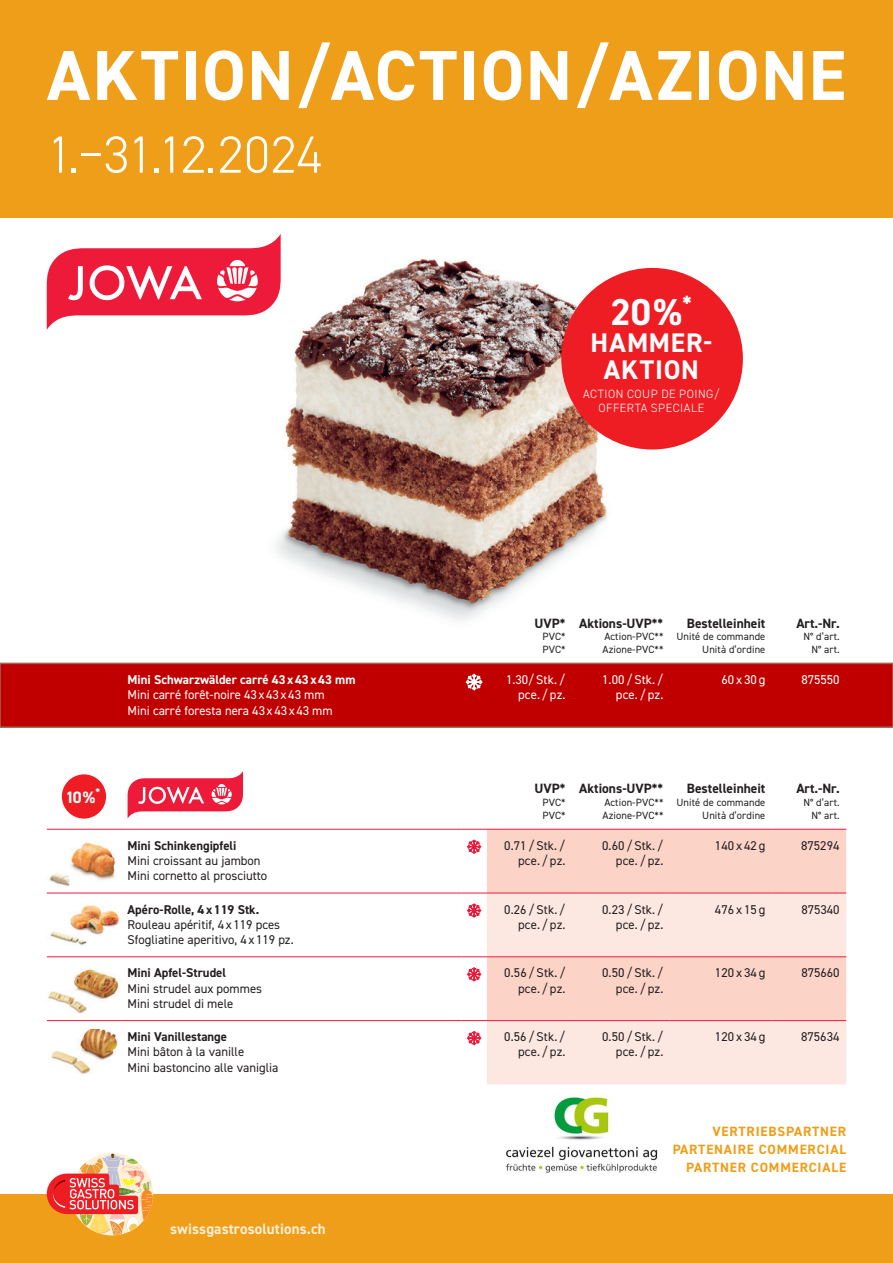
<style>
.page{position:relative;width:893px;height:1263px;background:#fff}
.page>*{position:absolute;margin:0;border:0;box-sizing:border-box;transform-origin:0 0}
.t1{font:700 70.8px "DIN2014";letter-spacing:.015em;color:#fff}
.t2{font:300 52.5px "DIN2014";color:#fff}
.t3{font:700 37.5px "DIN2014";color:#fff}
.t4{font:700 27px/27.3px "DIN2014";letter-spacing:.035em;color:#fff;text-align:center}
.t5{font:700 16.5px "DIN2014";color:#fff}
.t6{font:700 15px "DIN2014";letter-spacing:.01em;color:#feefd8}
.t7{font:700 13.5px "DIN2014";color:#231f20}
.t8{font:700 13.5px/18px "DIN2014";letter-spacing:.06em;color:#ee9e18;text-align:right}
.t9{font:12.75px/15.3px "DIN2014";color:#231f20;text-align:right}
.t10{font:12.75px/15.3px "DIN2014";color:#fff;text-align:right}
.t11{font:12.75px/15.3px "DIN2014";color:#242021;text-align:right}
.t12{font:700 12.75px "DIN2014";color:#231f20}
.t13{font:700 12.75px "DIN2014";color:#fff}
.t14{font:12.75px "DIN2014";letter-spacing:.075em;color:#231f20}
.t15{font:300 12px/13.2px "DIN2014";letter-spacing:.04em;color:#fff;text-align:center}
.t16{font:10.5px/12.6px "DIN2014";letter-spacing:.01em;color:#231f20}
</style>
<div class="page">
<div style="left:0;top:0;width:893px;height:218px;background:#ee9e18"></div>
<div style="left:0;top:1194px;width:893px;height:69px;background:#ee9e18"></div>
<svg style="left:47px;top:1153px;width:106px;height:82px"></svg>
<img style="left:276px;top:258px;width:377px;height:363px">
<div style="left:0;top:663px;width:893px;height:65px;background:#c00000;border:2px solid #9e6850"></div>
<svg style="left:466px;top:674px;width:16px;height:16px"></svg>
<svg style="left:121px;top:791px;width:366px;height:255px"></svg>
<div style="left:487px;top:830px;width:359px;height:63px;background:#fcd3c7"></div>
<svg style="left:487px;top:894px;width:359px;height:190px;background:#fcdfd7"></svg>
<hr style="left:121px;top:829px;width:340px;height:1px;background:#ed1e3a">
<hr style="left:47px;top:829px;width:74px;height:1px;background:#ed1a3a">
<svg style="left:461px;top:829px;width:26px;height:1px"></svg>
<hr style="left:487px;top:829px;width:85px;height:1px;background:#ed1a3a">
<hr style="left:572px;top:829px;width:98px;height:1px;background:#ed1a3a">
<hr style="left:670px;top:829px;width:102px;height:1px;background:#ed1a3a">
<hr style="left:772px;top:829px;width:74px;height:1px;background:#ed1a3a">
<hr style="left:47px;top:893px;width:74px;height:1px;background:#ed1a3a">
<hr style="left:121px;top:893px;width:340px;height:1px;background:#ed1a3a">
<svg style="left:461px;top:893px;width:26px;height:1px"></svg>
<hr style="left:487px;top:893px;width:85px;height:1px;background:#ed1a3a">
<hr style="left:572px;top:893px;width:98px;height:1px;background:#ed1a3a">
<hr style="left:670px;top:893px;width:102px;height:1px;background:#ed1a3a">
<hr style="left:772px;top:893px;width:74px;height:1px;background:#ed1a3a">
<hr style="left:47px;top:956px;width:74px;height:1px;background:#ed1a3a">
<hr style="left:121px;top:956px;width:340px;height:1px;background:#ed1a3a">
<svg style="left:461px;top:956px;width:26px;height:1px"></svg>
<hr style="left:487px;top:956px;width:85px;height:1px;background:#ed1a3a">
<hr style="left:572px;top:956px;width:98px;height:1px;background:#ed1a3a">
<hr style="left:670px;top:956px;width:102px;height:1px;background:#ed1a3a">
<hr style="left:772px;top:956px;width:74px;height:1px;background:#ed1a3a">
<hr style="left:47px;top:1020px;width:74px;height:1px;background:#ed1a3a">
<hr style="left:121px;top:1020px;width:340px;height:1px;background:#ed1a3a">
<svg style="left:461px;top:1020px;width:26px;height:1px"></svg>
<hr style="left:487px;top:1020px;width:85px;height:1px;background:#ed1a3a">
<hr style="left:572px;top:1020px;width:98px;height:1px;background:#ed1a3a">
<hr style="left:670px;top:1020px;width:102px;height:1px;background:#ed1a3a">
<hr style="left:772px;top:1020px;width:74px;height:1px;background:#ed1a3a">
<div style="left:62px;top:774px;width:44px;height:45px;background:#ee1d23;border-radius:50%"></div>
<svg style="left:128px;top:771px;width:115px;height:47px"></svg>
<img style="left:49px;top:842px;width:67px;height:45px">
<svg style="left:467px;top:840px;width:14px;height:14px"></svg>
<img style="left:50px;top:905px;width:70px;height:40px">
<svg style="left:467px;top:903px;width:14px;height:14px"></svg>
<img style="left:48px;top:969px;width:71px;height:45px">
<svg style="left:467px;top:967px;width:14px;height:14px"></svg>
<img style="left:51px;top:1029px;width:67px;height:45px">
<svg style="left:467px;top:1031px;width:14px;height:14px"></svg>
<div style="left:561px;top:268px;width:182px;height:181px;background:#ee1d23;border-radius:50%"></div>
<svg style="left:47px;top:234px;width:234px;height:96px"></svg>
<img style="left:505px;top:1094px;width:153px;height:79px">
<h1 class="t1" style="left:47px;top:28px;width:800px">AKTION/ACTION/AZIONE</h1>
<h2 class="t2" style="left:47px;top:123px;width:277px">1.–31.12.2024</h2>
<h3 class="t3" style="left:611px;top:287px;width:83px">20%<sup>*</sup></h3>
<h3 class="t4" style="left:591px;top:329px;width:123px">HAMMER-<br>AKTION</h3>
<p class="t15" style="left:583px;top:388px;width:138px">ACTION COUP DE POING/<br>OFFERTA SPECIALE</p>
<p class="t7" style="left:535px;top:614px;width:32px">UVP*</p>
<p class="t16" style="left:542px;top:630px;width:25px">PVC*<br>PVC*</p>
<p class="t7" style="left:579px;top:614px;width:86px">Aktions-UVP**</p>
<p class="t16" style="left:602px;top:630px;width:62px">Action-PVC**<br>Azione-PVC**</p>
<p class="t7" style="left:687px;top:614px;width:80px">Bestelleinheit</p>
<p class="t16" style="left:676px;top:630px;width:91px;text-align:right">Unité de commande<br>Unità d’ordine</p>
<p class="t7" style="left:796px;top:614px;width:45px">Art.-Nr.</p>
<p class="t16" style="left:803px;top:630px;width:38px;text-align:right">N° d’art.<br>N° art.</p>
<p class="t13" style="left:128px;top:671px;width:229px">Mini Schwarzwälder carré 43x43x43 mm</p>
<p class="t10" style="left:128px;top:687px;width:207px;text-align:left">Mini carré forêt-noire 43 x43 x43 mm<br>Mini carré foresta nera 43 x 43x 43 mm</p>
<p class="t10" style="left:506px;top:672px;width:61px">1.30/ Stk. / pce. / pz.</p>
<p class="t10" style="left:602px;top:672px;width:63px">1.00 / Stk. / pce. / pz.</p>
<p class="t10" style="left:721px;top:672px;width:46px">60x30g</p>
<p class="t10" style="left:801px;top:672px;width:40px">875550</p>
<p class="t5" style="left:66px;top:786px;width:36px">10%<sup>*</sup></p>
<p class="t7" style="left:535px;top:780px;width:32px">UVP*</p>
<p class="t16" style="left:542px;top:796px;width:25px">PVC*<br>PVC*</p>
<p class="t7" style="left:579px;top:780px;width:86px">Aktions-UVP**</p>
<p class="t16" style="left:602px;top:796px;width:62px">Action-PVC**<br>Azione-PVC**</p>
<p class="t7" style="left:687px;top:780px;width:80px">Bestelleinheit</p>
<p class="t16" style="left:676px;top:796px;width:91px;text-align:right">Unité de commande<br>Unità d’ordine</p>
<p class="t7" style="left:796px;top:780px;width:45px">Art.-Nr.</p>
<p class="t16" style="left:803px;top:796px;width:38px;text-align:right">N° d’art.<br>N° art.</p>
<p class="t12" style="left:128px;top:837px;width:110px">Mini Schinkengipfeli</p>
<p class="t9" style="left:128px;top:853px;width:141px;text-align:left">Mini croissant au jambon<br>Mini cornetto al prosciutto</p>
<p class="t11" style="left:504px;top:837px;width:63px">0.71 / Stk. / pce. / pz.</p>
<p class="t9" style="left:602px;top:837px;width:63px">0.60 / Stk. / pce. / pz.</p>
<p class="t14" style="left:715px;top:837px;width:52px">140x42g</p>
<p class="t11" style="left:801px;top:837px;width:40px">875294</p>
<p class="t12" style="left:128px;top:901px;width:133px">Apéro-Rolle, 4x119 Stk.</p>
<p class="t9" style="left:128px;top:916px;width:168px;text-align:left">Rouleau apéritif, 4x 119 pces<br>Sfogliatine aperitivo, 4 x119 pz.</p>
<p class="t11" style="left:504px;top:901px;width:63px">0.26 / Stk. / pce. / pz.</p>
<p class="t9" style="left:602px;top:901px;width:63px">0.23 / Stk. / pce. / pz.</p>
<p class="t14" style="left:715px;top:901px;width:52px">476x15g</p>
<p class="t11" style="left:801px;top:901px;width:40px">875340</p>
<p class="t12" style="left:128px;top:964px;width:100px">Mini Apfel-Strudel</p>
<p class="t9" style="left:128px;top:980px;width:136px;text-align:left">Mini strudel aux pommes<br>Mini strudel di mele</p>
<p class="t9" style="left:504px;top:965px;width:63px">0.56 / Stk. / pce. / pz.</p>
<p class="t9" style="left:602px;top:965px;width:63px">0.50 / Stk. / pce. / pz.</p>
<p class="t14" style="left:715px;top:965px;width:52px">120x34g</p>
<p class="t11" style="left:801px;top:965px;width:40px">875660</p>
<p class="t12" style="left:128px;top:1028px;width:101px">Mini Vanillestange</p>
<p class="t9" style="left:128px;top:1044px;width:152px;text-align:left">Mini bâton à la vanille<br>Mini bastoncino alle vaniglia</p>
<p class="t6" style="left:170px;top:1219px;width:157px">swissgastrosolutions.ch</p>
<p class="t11" style="left:504px;top:1029px;width:63px">0.56 / Stk. /</p>
<p class="t11" style="left:801px;top:1029px;width:40px">875634</p>
<p class="t11" style="left:518px;top:1044px;width:49px">pce. / pz.</p>
<p class="t9" style="left:602px;top:1029px;width:63px">0.50 / Stk. / pce. / pz.</p>
<p class="t14" style="left:715px;top:1029px;width:52px">120x34g</p>
<p class="t8" style="left:672px;top:1122px;width:175px">VERTRIEBSPARTNER<br>PARTENAIRE COMMERCIAL<br>PARTNER COMMERCIALE</p>
</div>
